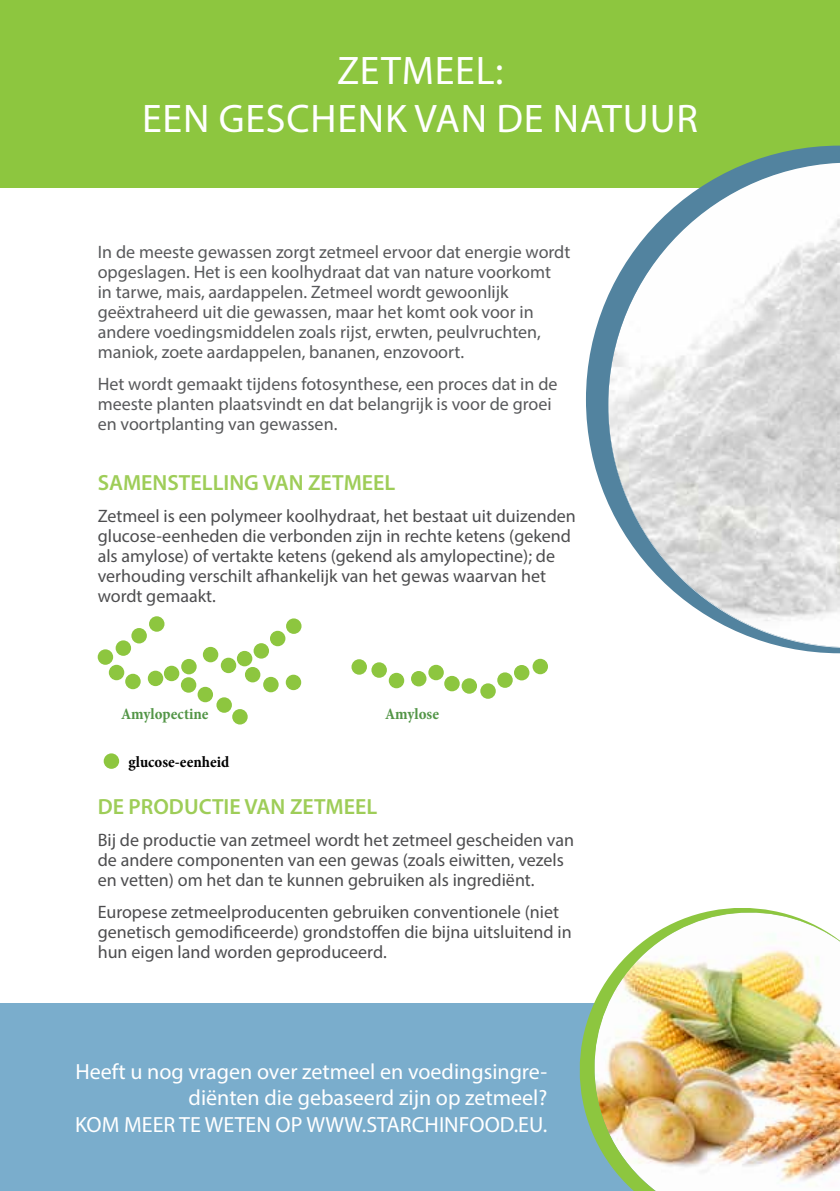
<style>
.page{position:relative;width:840px;height:1191px;background:#fff}
.page>*{position:absolute;margin:0;border:0;box-sizing:border-box;transform-origin:0 0}
.t1{font:40px/48px "Myriad Pro";letter-spacing:.02em;color:#fff;text-align:center}
.t2{font:22px/26.4px "Myriad Pro";color:#fff;text-align:right}
.t3{font:600 22px "Myriad Pro";color:#9ecd58}
.t4{font:18px/20px "Myriad Pro";color:#4d4d4f}
.t5{font:18px/20px "Myriad Pro";color:#58595b}
.t6{font:700 condensed 16px "Minion Pro";color:#529546}
.t7{font:700 condensed 16px "Minion Pro";color:#000}
</style>
<div class="page">
<div style="left:0;top:0;width:839px;height:187px;background:#8dc63f"></div>
<div style="left:0;top:1003px;width:839px;height:188px;background:#7aadcc"></div>
<svg style="left:585px;top:146px;width:254px;height:507px"></svg>
<img style="left:579px;top:908px;width:260px;height:283px">
<div style="left:104px;top:753px;width:15px;height:16px;background:#8dc63f;border-radius:50%"></div>
<div style="left:98px;top:649px;width:15px;height:16px;background:#8dc63f;border-radius:50%"></div>
<div style="left:109px;top:665px;width:15px;height:15px;background:#8dc63f;border-radius:50%"></div>
<div style="left:125px;top:674px;width:16px;height:15px;background:#8dc63f;border-radius:50%"></div>
<div style="left:148px;top:670px;width:15px;height:16px;background:#8dc63f;border-radius:50%"></div>
<div style="left:164px;top:665px;width:15px;height:16px;background:#8dc63f;border-radius:50%"></div>
<div style="left:181px;top:659px;width:15px;height:15px;background:#8dc63f;border-radius:50%"></div>
<div style="left:203px;top:647px;width:15px;height:15px;background:#8dc63f;border-radius:50%"></div>
<div style="left:221px;top:657px;width:15px;height:16px;background:#8dc63f;border-radius:50%"></div>
<div style="left:237px;top:651px;width:15px;height:15px;background:#8dc63f;border-radius:50%"></div>
<div style="left:245px;top:667px;width:15px;height:15px;background:#8dc63f;border-radius:50%"></div>
<div style="left:263px;top:677px;width:15px;height:15px;background:#8dc63f;border-radius:50%"></div>
<div style="left:285px;top:674px;width:16px;height:16px;background:#8dc63f;border-radius:50%"></div>
<div style="left:116px;top:640px;width:15px;height:16px;background:#8dc63f;border-radius:50%"></div>
<div style="left:131px;top:628px;width:16px;height:15px;background:#8dc63f;border-radius:50%"></div>
<div style="left:149px;top:616px;width:15px;height:15px;background:#8dc63f;border-radius:50%"></div>
<div style="left:181px;top:677px;width:15px;height:15px;background:#8dc63f;border-radius:50%"></div>
<div style="left:197px;top:687px;width:16px;height:15px;background:#8dc63f;border-radius:50%"></div>
<div style="left:216px;top:697px;width:16px;height:16px;background:#8dc63f;border-radius:50%"></div>
<div style="left:232px;top:709px;width:15px;height:15px;background:#8dc63f;border-radius:50%"></div>
<div style="left:253px;top:643px;width:16px;height:15px;background:#8dc63f;border-radius:50%"></div>
<div style="left:270px;top:631px;width:15px;height:15px;background:#8dc63f;border-radius:50%"></div>
<div style="left:286px;top:618px;width:15px;height:16px;background:#8dc63f;border-radius:50%"></div>
<div style="left:351px;top:659px;width:16px;height:15px;background:#8dc63f;border-radius:50%"></div>
<div style="left:371px;top:662px;width:15px;height:16px;background:#8dc63f;border-radius:50%"></div>
<div style="left:388px;top:673px;width:16px;height:15px;background:#8dc63f;border-radius:50%"></div>
<div style="left:411px;top:671px;width:15px;height:15px;background:#8dc63f;border-radius:50%"></div>
<div style="left:428px;top:665px;width:15px;height:15px;background:#8dc63f;border-radius:50%"></div>
<div style="left:444px;top:676px;width:15px;height:15px;background:#8dc63f;border-radius:50%"></div>
<div style="left:461px;top:678px;width:16px;height:15px;background:#8dc63f;border-radius:50%"></div>
<div style="left:480px;top:683px;width:15px;height:16px;background:#8dc63f;border-radius:50%"></div>
<div style="left:497px;top:672px;width:15px;height:16px;background:#8dc63f;border-radius:50%"></div>
<div style="left:513px;top:665px;width:16px;height:15px;background:#8dc63f;border-radius:50%"></div>
<div style="left:532px;top:659px;width:15px;height:15px;background:#8dc63f;border-radius:50%"></div>
<h1 class="t1" style="left:142px;top:46px;width:557px">ZETMEEL:<br>EEN GESCHENK VAN DE NATUUR</h1>
<p class="t5" style="left:98px;top:241px;width:474px">In de meeste gewassen zorgt zetmeel ervoor dat energie wordt opgeslagen. Het is een koolhydraat dat van nature voorkomt<br>in tarwe, mais, aardappelen. Zetmeel wordt gewoonlijk geëxtraheerd uit die gewassen, maar het komt ook voor in andere voedingsmiddelen zoals rijst, erwten, peulvruchten, maniok, zoete aardappelen, bananen, enzovoort.</p>
<p class="t5" style="left:98px;top:373px;width:461px">Het wordt gemaakt tijdens fotosynthese, een proces dat in de meeste planten plaatsvindt en dat belangrijk is voor de groei en voortplanting van gewassen.</p>
<p class="t3" style="left:98px;top:468px;width:299px">SAMENSTELLING VAN ZETMEEL</p>
<p class="t4" style="left:98px;top:505px;width:479px">Zetmeel is een polymeer koolhydraat, het bestaat uit duizenden glucose-eenheden die verbonden zijn in rechte ketens (gekend als amylose) of vertakte ketens (gekend als amylopectine); de verhouding verschilt afhankelijk van het gewas waarvan het wordt gemaakt.</p>
<p class="t6" style="left:121px;top:703px;width:89px">Amylopectine</p>
<p class="t6" style="left:385px;top:703px;width:55px">Amylose</p>
<p class="t7" style="left:128px;top:751px;width:102px">glucose-eenheid</p>
<p class="t3" style="left:98px;top:792px;width:281px">DE PRODUCTIE VAN ZETMEEL</p>
<p class="t4" style="left:98px;top:829px;width:477px">Bij de productie van zetmeel wordt het zetmeel gescheiden van de andere componenten van een gewas (zoals eiwitten, vezels en vetten) om het dan te kunnen gebruiken als ingrediënt.</p>
<p class="t4" style="left:98px;top:901px;width:475px">Europese zetmeelproducenten gebruiken conventionele (niet genetisch gemodificeerde) grondstoffen die bijna uitsluitend in hun eigen land worden geproduceerd.</p>
<p class="t2" style="left:75px;top:1058px;width:473px">Heeft u nog vragen over zetmeel en voedingsingre&shy;diënten die gebaseerd zijn op zetmeel?<br>KOM MEER TE WETEN OP WWW.STARCHINFOOD.EU.</p>
</div>
